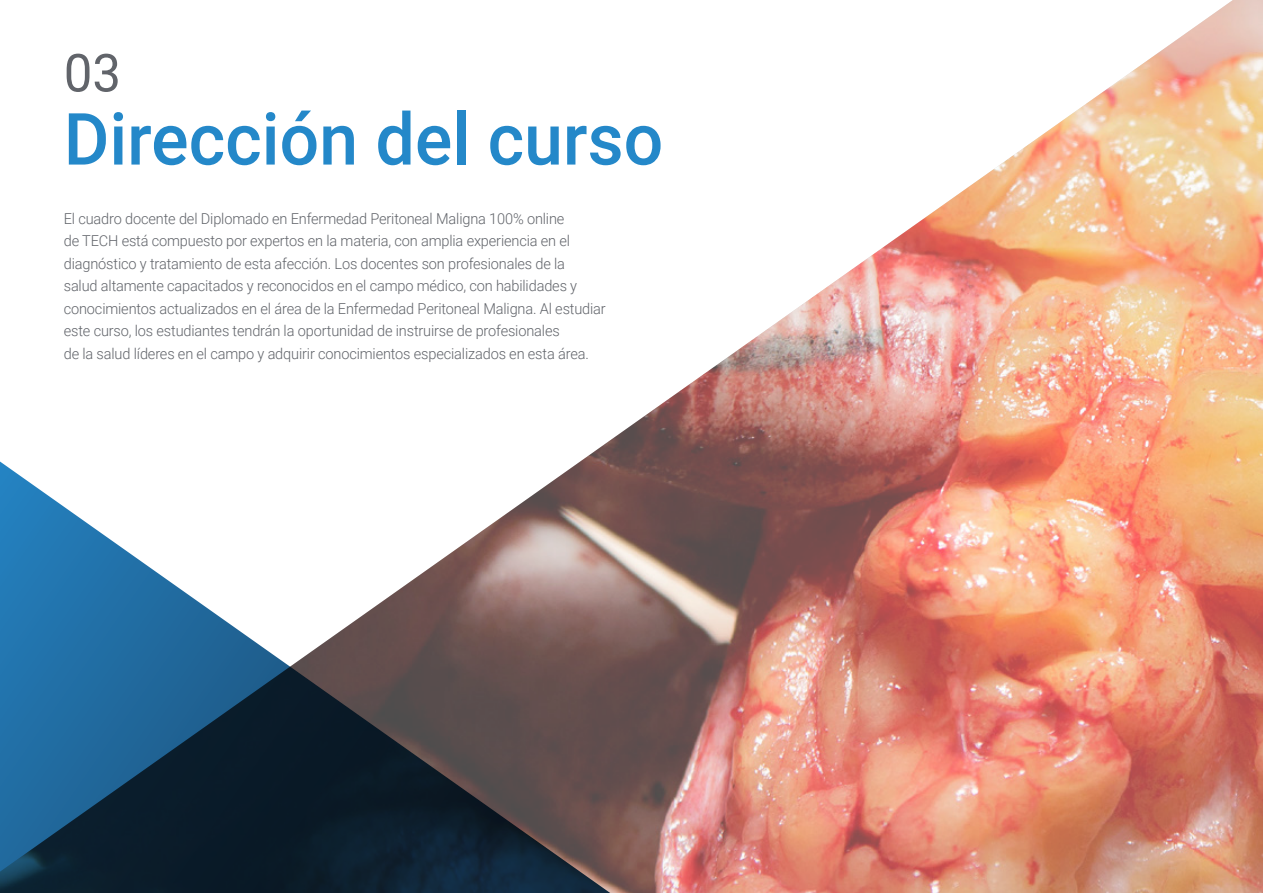
<style>
.page{position:relative;width:1263px;height:893px;background:#fff}
.page>*{position:absolute;margin:0;border:0;box-sizing:border-box;transform-origin:0 0}
.t1{font:500 72px "Roboto";color:#2488c9}
.t2{font:52.5px "Roboto";color:#61646a}
.t3{font:300 15px/22.5px "Roboto";letter-spacing:-.01em;color:#61646a}
</style>
<div class="page">
<img style="left:602px;top:0;width:661px;height:893px">
<svg style="left:0;top:446px;width:640px;height:447px"></svg>
<h2 class="t2" style="left:64px;top:36px;width:59px">03</h2>
<h1 class="t1" style="left:64px;top:89px;width:601px">Dirección del curso</h1>
<p class="t3" style="left:64px;top:207px;width:543px">El cuadro docente del Diplomado en Enfermedad Peritoneal Maligna 100% online<br>de TECH está compuesto por expertos en la materia, con amplia experiencia en el diagnóstico y tratamiento de esta afección. Los docentes son profesionales de la<br>salud altamente capacitados y reconocidos en el campo médico, con habilidades y conocimientos actualizados en el área de la Enfermedad Peritoneal Maligna. Al estudiar este curso, los estudiantes tendrán la oportunidad de instruirse de profesionales<br>de la salud líderes en el campo y adquirir conocimientos especializados en esta área.</p>
</div>
